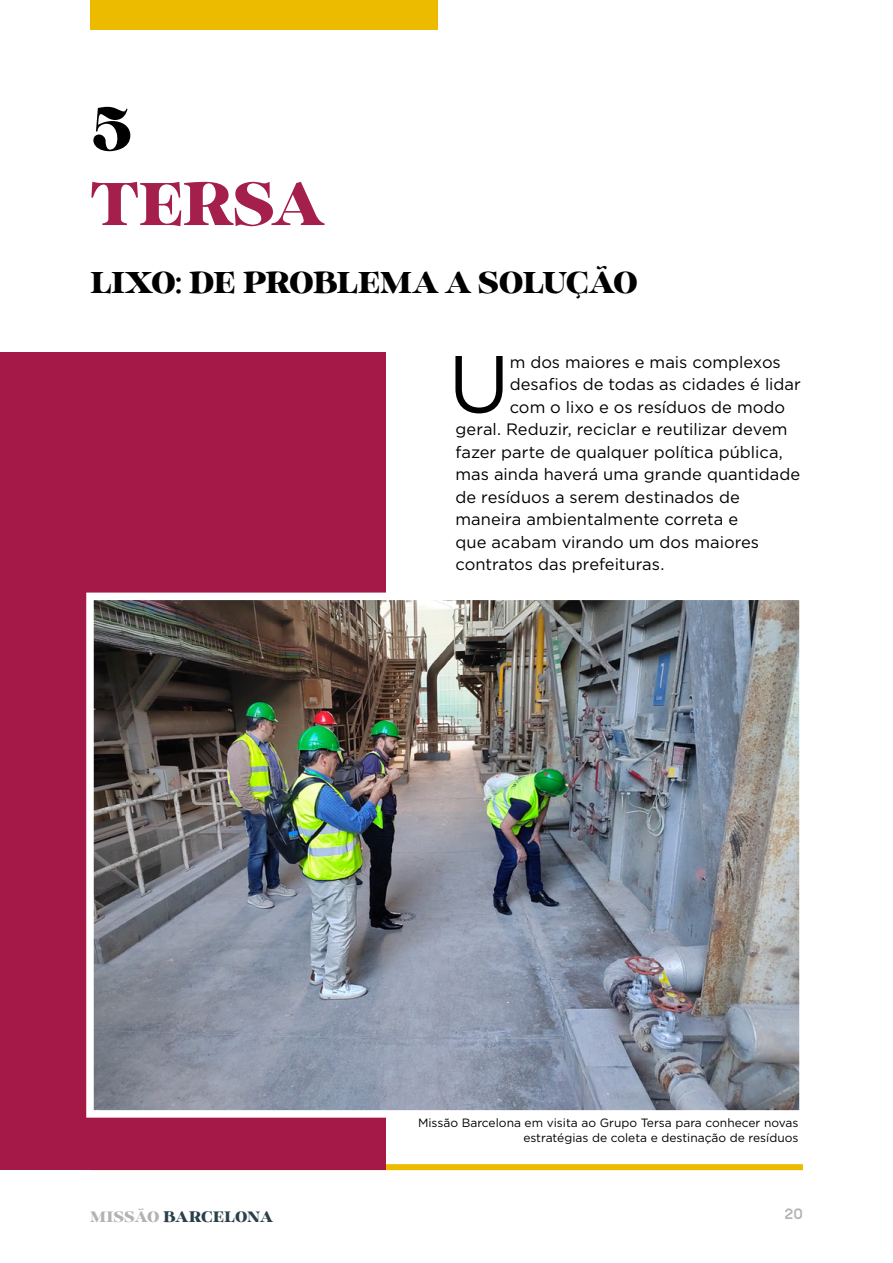
<style>
.page{position:relative;width:893px;height:1263px;background:#fff}
.page>*{position:absolute;margin:0;border:0;box-sizing:border-box;transform-origin:0 0}
.t1{font:80.85px "Gotham";color:#000}
.t2{font:60px "Glinde";letter-spacing:-.02em;color:#a41f4b}
.t3{font:60px "Glinde";color:#000}
.t4{font:30px "Glinde";letter-spacing:-.04em;color:#000}
.t5{font:16.5px "Gotham";color:#000}
.t6{font:15px "Glinde";color:#293f49}
.t7{font:15px "GESZOG Regular";color:#b3b2b2}
.t8{font:12px/15px "Gotham";color:#000;text-align:right}
.s1{color:#b3b2b2}
</style>
<div class="page">
<div style="left:90px;top:1164px;width:713px;height:6px;background:#ecbb00"></div>
<div style="left:90px;top:0;width:347px;height:30px;background:#ecbb00"></div>
<div style="left:0;top:353px;width:385px;height:817px;background:#a51949"></div>
<img style="left:95px;top:602px;width:703px;height:507px">
<div style="left:86px;top:593px;width:721px;height:525px;border:8px solid #fff"></div>
<h2 class="t3" style="left:90px;top:94px;width:44px">5</h2>
<h2 class="t2" style="left:90px;top:169px;width:236px">TERSA</h2>
<h3 class="t4" style="left:90px;top:265px;width:549px">LIXO: DE PROBLEMA A SOLUÇÃO</h3>
<h1 class="t1" style="left:448px;top:332px;width:63px">U</h1>
<p class="t5" style="left:510px;top:351px;width:273px">m dos maiores e mais complexos</p>
<p class="t5" style="left:510px;top:374px;width:293px">desafios de todas as cidades é lidar</p>
<p class="t5" style="left:510px;top:396px;width:277px">com o lixo e os resíduos de modo</p>
<p class="t5" style="left:455px;top:419px;width:334px">geral. Reduzir, reciclar e reutilizar devem</p>
<p class="t5" style="left:455px;top:441px;width:329px">fazer parte de qualquer política pública,</p>
<p class="t5" style="left:455px;top:464px;width:346px">mas ainda haverá uma grande quantidade</p>
<p class="t5" style="left:455px;top:486px;width:286px">de resíduos a serem destinados de</p>
<p class="t5" style="left:455px;top:509px;width:284px">maneira ambientalmente correta e</p>
<p class="t5" style="left:455px;top:531px;width:305px">que acabam virando um dos maiores</p>
<p class="t5" style="left:455px;top:554px;width:210px">contratos das prefeituras.</p>
<p class="t8" style="left:418px;top:1115px;width:382px">Missão Barcelona em visita ao Grupo Tersa para conhecer novas estratégias de coleta e destinação de resíduos</p>
<p class="t6" style="left:90px;top:1208px;width:185px"><span class="s1">MISSÃO</span> BARCELONA</p>
<p class="t7" style="left:784px;top:1204px;width:20px">20</p>
</div>
